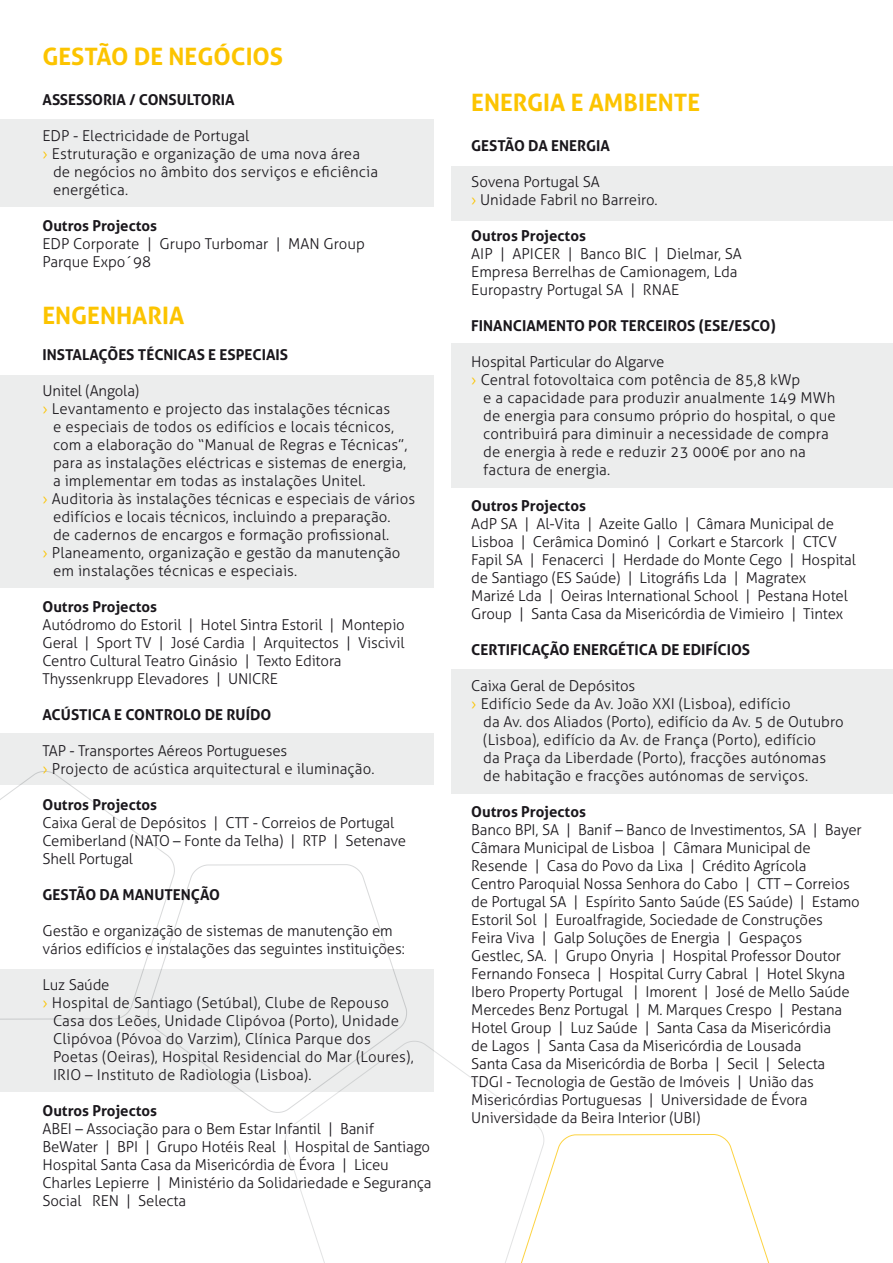
<style>
.page{position:relative;width:893px;height:1263px;background:#fff}
.page>*{position:absolute;margin:0;border:0;box-sizing:border-box;transform-origin:0 0}
.t1{font:700 24px "Aller";color:#fcc400}
.t2{font:300 15px/18px "Aller";letter-spacing:-.01em;color:#1a171c}
.t3{font:300 15px/18px "Aller";letter-spacing:.01em;color:#1a171c}
.t4{font:700 15px "Aller";color:#1a171c}
.s1{color:#fcc400}
</style>
<div class="page">
<div style="left:0;top:119px;width:434px;height:88px;background:#eceded"></div>
<div style="left:0;top:375px;width:434px;height:213px;background:#eceded"></div>
<div style="left:0;top:734px;width:434px;height:51px;background:#eceded"></div>
<div style="left:0;top:970px;width:434px;height:122px;background:#eceded"></div>
<div style="left:451px;top:166px;width:442px;height:55px;background:#eceded"></div>
<div style="left:451px;top:343px;width:442px;height:145px;background:#eceded"></div>
<div style="left:451px;top:669px;width:442px;height:125px;background:#eceded"></div>
<svg style="left:544px;top:1134px;width:226px;height:129px"></svg>
<svg style="left:285px;top:1041px;width:259px;height:222px"></svg>
<svg style="left:0;top:771px;width:174px;height:248px"></svg>
<svg style="left:146px;top:864px;width:262px;height:250px"></svg>
<h1 class="t1" style="left:42px;top:42px;width:242px">GESTÃO DE NEGÓCIOS</h1>
<p class="t4" style="left:42px;top:90px;width:194px">ASSESSORIA / CONSULTORIA</p>
<p class="t2" style="left:42px;top:126px;width:208px">EDP - Electricidade de Portugal</p>
<p class="t3" style="left:42px;top:144px;width:319px"><span class="s1">›</span> Estruturação e organização de uma nova área</p>
<p class="t3" style="left:53px;top:162px;width:327px">de negócios no âmbito dos serviços e eficiência</p>
<p class="t3" style="left:53px;top:180px;width:77px">energética.</p>
<p class="t4" style="left:42px;top:216px;width:116px">Outros Projectos</p>
<p class="t2" style="left:42px;top:234px;width:324px">EDP Corporate | Grupo Turbomar | MAN Group<br>Parque Expo´98</p>
<h1 class="t1" style="left:42px;top:301px;width:143px">ENGENHARIA</h1>
<p class="t4" style="left:42px;top:346px;width:247px">INSTALAÇÕES TÉCNICAS E ESPECIAIS</p>
<p class="t2" style="left:42px;top:382px;width:98px">Unitel (Angola)</p>
<p class="t3" style="left:42px;top:400px;width:349px"><span class="s1">›</span> Levantamento e projecto das instalações técnicas</p>
<p class="t3" style="left:53px;top:418px;width:343px">e especiais de todos os edifícios e locais técnicos,</p>
<p class="t3" style="left:53px;top:436px;width:356px">com a elaboração do “Manual de Regras e Técnicas”,</p>
<p class="t3" style="left:53px;top:454px;width:355px">para as instalações eléctricas e sistemas de energia,</p>
<p class="t3" style="left:53px;top:472px;width:314px">a implementar em todas as instalações Unitel.</p>
<p class="t2" style="left:42px;top:490px;width:374px"><span class="s1">›</span> Auditoria às instalações técnicas e especiais de vários</p>
<p class="t2" style="left:53px;top:508px;width:339px">edifícios e locais técnicos, incluindo a preparação.</p>
<p class="t3" style="left:53px;top:526px;width:338px">de cadernos de encargos e formação profissional.</p>
<p class="t3" style="left:42px;top:544px;width:360px"><span class="s1">›</span> Planeamento, organização e gestão da manutenção</p>
<p class="t3" style="left:53px;top:562px;width:246px">em instalações técnicas e especiais.</p>
<p class="t4" style="left:42px;top:598px;width:116px">Outros Projectos</p>
<p class="t2" style="left:42px;top:616px;width:364px">Autódromo do Estoril | Hotel Sintra Estoril | Montepio Geral | Sport TV | José Cardia | Arquitectos | Viscivil Centro Cultural Teatro Ginásio | Texto Editora Thyssenkrupp Elevadores | UNICRE</p>
<p class="t4" style="left:42px;top:706px;width:230px">ACÚSTICA E CONTROLO DE RUÍDO</p>
<p class="t3" style="left:42px;top:742px;width:333px">TAP - Transportes Aéreos Portugueses<br><span class="s1">›</span> Projecto de acústica arquitectural e iluminação.</p>
<p class="t4" style="left:42px;top:796px;width:116px">Outros Projectos</p>
<p class="t2" style="left:42px;top:814px;width:365px">Caixa Geral de Depósitos | CTT - Correios de Portugal<br>Cemiberland (NATO – Fonte da Telha) | RTP | Setenave<br>Shell Portugal</p>
<p class="t4" style="left:42px;top:886px;width:179px">GESTÃO DA MANUTENÇÃO</p>
<p class="t2" style="left:42px;top:922px;width:364px">Gestão e organização de sistemas de manutenção em vários edifícios e instalações das seguintes instituições:</p>
<p class="t2" style="left:42px;top:976px;width:69px">Luz Saúde</p>
<p class="t3" style="left:42px;top:994px;width:348px"><span class="s1">›</span> Hospital de Santiago (Setúbal), Clube de Repouso</p>
<p class="t3" style="left:53px;top:1012px;width:348px">Casa dos Leões, Unidade Clipóvoa (Porto), Unidade</p>
<p class="t3" style="left:53px;top:1030px;width:319px">Clipóvoa (Póvoa do Varzim), Clínica Parque dos</p>
<p class="t3" style="left:53px;top:1048px;width:362px">Poetas (Oeiras), Hospital Residencial do Mar (Loures),</p>
<p class="t3" style="left:53px;top:1066px;width:260px">IRIO – Instituto de Radiologia (Lisboa).</p>
<p class="t4" style="left:42px;top:1102px;width:116px">Outros Projectos</p>
<p class="t2" style="left:42px;top:1120px;width:391px">ABEI – Associação para o Bem Estar Infantil | Banif BeWater | BPI | Grupo Hotéis Real | Hospital de Santiago Hospital Santa Casa da Misericórdia de Évora | Liceu Charles Lepierre | Ministério da Solidariedade e Segurança Social REN | Selecta</p>
<h1 class="t1" style="left:471px;top:88px;width:230px">ENERGIA E AMBIENTE</h1>
<p class="t4" style="left:471px;top:136px;width:140px">GESTÃO DA ENERGIA</p>
<p class="t2" style="left:471px;top:173px;width:188px">Sovena Portugal SA<br><span class="s1">›</span> Unidade Fabril no Barreiro.</p>
<p class="t4" style="left:471px;top:226px;width:116px">Outros Projectos</p>
<p class="t2" style="left:471px;top:245px;width:272px">AIP | APICER | Banco BIC | Dielmar, SA<br>Empresa Berrelhas de Camionagem, Lda<br>Europastry Portugal SA | RNAE</p>
<p class="t4" style="left:471px;top:316px;width:306px">FINANCIAMENTO POR TERCEIROS (ESE/ESCO)</p>
<p class="t2" style="left:471px;top:353px;width:195px">Hospital Particular do Algarve</p>
<p class="t3" style="left:471px;top:371px;width:331px"><span class="s1">›</span> Central fotovoltaica com potência de 85,8 kWp</p>
<p class="t3" style="left:483px;top:389px;width:354px">e a capacidade para produzir anualmente 149 MWh</p>
<p class="t3" style="left:483px;top:407px;width:354px">de energia para consumo próprio do hospital, o que</p>
<p class="t3" style="left:483px;top:425px;width:347px">contribuirá para diminuir a necessidade de compra</p>
<p class="t3" style="left:483px;top:443px;width:324px">de energia à rede e reduzir 23 000€ por ano na</p>
<p class="t3" style="left:483px;top:461px;width:128px">factura de energia.</p>
<p class="t4" style="left:471px;top:496px;width:116px">Outros Projectos</p>
<p class="t2" style="left:471px;top:515px;width:386px">AdP SA | Al-Vita | Azeite Gallo | Câmara Municipal de Lisboa | Cerâmica Dominó | Corkart e Starcork | CTCV Fapil SA | Fenacerci | Herdade do Monte Cego | Hospital de Santiago (ES Saúde) | Litográfis Lda | Magratex<br>Marizé Lda | Oeiras International School | Pestana Hotel Group | Santa Casa da Misericórdia de Vimieiro | Tintex</p>
<p class="t4" style="left:471px;top:640px;width:280px">CERTIFICAÇÃO ENERGÉTICA DE EDIFÍCIOS</p>
<p class="t2" style="left:471px;top:677px;width:166px">Caixa Geral de Depósitos</p>
<p class="t3" style="left:471px;top:695px;width:321px"><span class="s1">›</span> Edifício Sede da Av. João XXI (Lisboa), edifício</p>
<p class="t2" style="left:483px;top:713px;width:362px">da Av. dos Aliados (Porto), edifício da Av. 5 de Outubro</p>
<p class="t3" style="left:483px;top:731px;width:334px">(Lisboa), edifício da Av. de França (Porto), edifício</p>
<p class="t3" style="left:483px;top:749px;width:344px">da Praça da Liberdade (Porto), fracções autónomas</p>
<p class="t3" style="left:483px;top:767px;width:326px">de habitação e fracções autónomas de serviços.</p>
<p class="t4" style="left:471px;top:802px;width:116px">Outros Projectos</p>
<p class="t2" style="left:471px;top:821px;width:392px">Banco BPI, SA | Banif – Banco de Investimentos, SA | Bayer Câmara Municipal de Lisboa | Câmara Municipal de Resende | Casa do Povo da Lixa | Crédito Agrícola<br>Centro Paroquial Nossa Senhora do Cabo | CTT – Correios de Portugal SA | Espírito Santo Saúde (ES Saúde) | Estamo Estoril Sol | Euroalfragide, Sociedade de Construções<br>Feira Viva | Galp Soluções de Energia | Gespaços<br>Gestlec, SA. | Grupo Onyria | Hospital Professor Doutor Fernando Fonseca | Hospital Curry Cabral | Hotel Skyna Ibero Property Portugal | Imorent | José de Mello Saúde Mercedes Benz Portugal | M. Marques Crespo | Pestana Hotel Group | Luz Saúde | Santa Casa da Misericórdia<br>de Lagos | Santa Casa da Misericórdia de Lousada<br>Santa Casa da Misericórdia de Borba | Secil | Selecta<br>TDGI - Tecnologia de Gestão de Imóveis | União das Misericórdias Portuguesas | Universidade de Évora Universidade da Beira Interior (UBI)</p>
</div>
